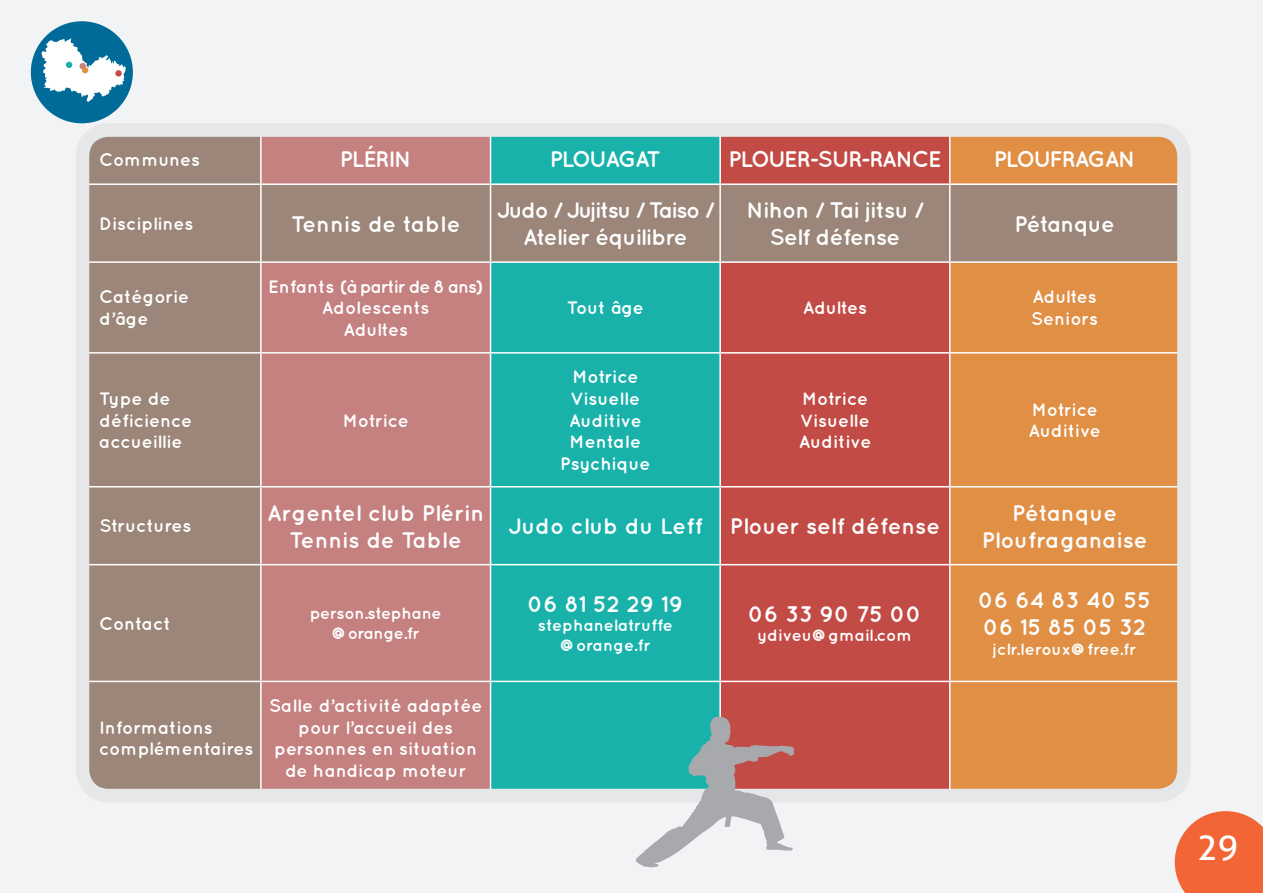
<style>
.page{position:relative;width:1263px;height:893px;background:#f2f3f4}
.page>*{position:absolute;margin:0;border:0;box-sizing:border-box;transform-origin:0 0}
.t1{font:34.5px "Aller Typo";color:#fff}
.t2{font:700 22.5px/27px "Quicksand";color:#fff;text-align:center}
.t3{font:700 22.5px/27px "Quicksand";letter-spacing:-.025em;color:#fff;text-align:center}
.t4{font:700 22.5px/27px "Quicksand";letter-spacing:-.06em;color:#fff;text-align:center}
.t5{font:700 22.5px "Quicksand";letter-spacing:-.05em;color:#fff}
.t6{font:700 22.5px "Quicksand";letter-spacing:-.09em;color:#fff}
.t7{font:700 18px/21.6px "Quicksand";color:#fff}
.t8{font:700 16.5px/19.8px "Quicksand";letter-spacing:-.01em;color:#fff;text-align:center}
</style>
<div class="page">
<svg style="left:1175px;top:811px;width:88px;height:82px"></svg>
<div style="left:31px;top:21px;width:102px;height:102px;background:#006b98;border-radius:50%"></div>
<div style="left:91px;top:138px;width:169px;height:649px;background:#9b8679"></div>
<div style="left:262px;top:138px;width:228px;height:649px;background:#c58080"></div>
<svg style="left:491px;top:138px;width:228px;height:649px;fill:#19b2ab"></svg>
<svg style="left:721px;top:138px;width:228px;height:649px;fill:#c34b45"></svg>
<svg style="left:950px;top:138px;width:226px;height:649px;fill:#e08f45"></svg>
<div style="left:261px;top:184px;width:229px;height:78px;background:#9b8679"></div>
<hr style="left:88px;top:183px;width:173px;height:2px;background:#fff">
<hr style="left:88px;top:261px;width:173px;height:2px;background:#fff">
<hr style="left:88px;top:352px;width:173px;height:2px;background:#fff">
<hr style="left:88px;top:486px;width:173px;height:1px;background:#fff">
<hr style="left:88px;top:564px;width:173px;height:1px;background:#fff">
<hr style="left:88px;top:681px;width:173px;height:1px;background:#fff">
<hr style="left:260px;top:682px;width:2px;height:110px;background:#fff">
<hr style="left:490px;top:682px;width:1px;height:110px;background:#fff">
<hr style="left:719px;top:682px;width:2px;height:110px;background:#fff">
<hr style="left:949px;top:682px;width:1px;height:110px;background:#fff">
<hr style="left:260px;top:134px;width:2px;height:49px;background:#fff">
<hr style="left:490px;top:134px;width:1px;height:49px;background:#fff">
<hr style="left:719px;top:134px;width:2px;height:49px;background:#fff">
<hr style="left:949px;top:134px;width:1px;height:49px;background:#fff">
<hr style="left:261px;top:183px;width:229px;height:2px;background:#fff">
<hr style="left:260px;top:185px;width:2px;height:76px;background:#fff">
<hr style="left:490px;top:183px;width:230px;height:2px;background:#fff">
<hr style="left:490px;top:185px;width:1px;height:76px;background:#fff">
<hr style="left:720px;top:183px;width:230px;height:2px;background:#fff">
<hr style="left:719px;top:185px;width:2px;height:76px;background:#fff">
<hr style="left:950px;top:183px;width:230px;height:2px;background:#fff">
<hr style="left:949px;top:185px;width:1px;height:76px;background:#fff">
<hr style="left:261px;top:261px;width:229px;height:2px;background:#fff">
<hr style="left:260px;top:263px;width:2px;height:89px;background:#fff">
<hr style="left:490px;top:261px;width:230px;height:2px;background:#fff">
<hr style="left:490px;top:263px;width:1px;height:89px;background:#fff">
<hr style="left:720px;top:261px;width:230px;height:2px;background:#fff">
<hr style="left:719px;top:263px;width:2px;height:89px;background:#fff">
<hr style="left:950px;top:261px;width:230px;height:2px;background:#fff">
<hr style="left:949px;top:263px;width:1px;height:89px;background:#fff">
<hr style="left:261px;top:352px;width:229px;height:2px;background:#fff">
<hr style="left:260px;top:354px;width:2px;height:132px;background:#fff">
<hr style="left:490px;top:352px;width:230px;height:2px;background:#fff">
<hr style="left:490px;top:354px;width:1px;height:132px;background:#fff">
<hr style="left:720px;top:352px;width:230px;height:2px;background:#fff">
<hr style="left:719px;top:354px;width:2px;height:132px;background:#fff">
<hr style="left:950px;top:352px;width:230px;height:2px;background:#fff">
<hr style="left:949px;top:354px;width:1px;height:132px;background:#fff">
<hr style="left:261px;top:486px;width:229px;height:1px;background:#fff">
<hr style="left:260px;top:487px;width:2px;height:77px;background:#fff">
<hr style="left:490px;top:486px;width:230px;height:1px;background:#fff">
<hr style="left:490px;top:487px;width:1px;height:77px;background:#fff">
<hr style="left:720px;top:486px;width:230px;height:1px;background:#fff">
<hr style="left:719px;top:487px;width:2px;height:77px;background:#fff">
<hr style="left:950px;top:486px;width:230px;height:1px;background:#fff">
<hr style="left:949px;top:487px;width:1px;height:77px;background:#fff">
<hr style="left:261px;top:564px;width:229px;height:1px;background:#fff">
<hr style="left:260px;top:565px;width:2px;height:116px;background:#fff">
<hr style="left:490px;top:564px;width:230px;height:1px;background:#fff">
<hr style="left:490px;top:565px;width:1px;height:116px;background:#fff">
<hr style="left:720px;top:564px;width:230px;height:1px;background:#fff">
<hr style="left:719px;top:565px;width:2px;height:116px;background:#fff">
<hr style="left:950px;top:564px;width:230px;height:1px;background:#fff">
<hr style="left:949px;top:565px;width:1px;height:116px;background:#fff">
<hr style="left:261px;top:681px;width:229px;height:1px;background:#fff">
<hr style="left:490px;top:681px;width:230px;height:1px;background:#fff">
<hr style="left:720px;top:681px;width:230px;height:1px;background:#fff">
<hr style="left:950px;top:681px;width:230px;height:1px;background:#fff">
<svg style="left:41px;top:38px;width:85px;height:64px"></svg>
<div style="left:115px;top:70px;width:7px;height:7px;background:#c34b45;border-radius:50%"></div>
<div style="left:76px;top:123px;width:1115px;height:679px;border:14px solid #e6e7e9;border-radius:26px"></div>
<svg style="left:634px;top:715px;width:160px;height:153px"></svg>
<p class="t7" style="left:99px;top:148px;width:102px">Communes</p>
<p class="t3" style="left:340px;top:145px;width:73px">PLÉRIN</p>
<p class="t6" style="left:550px;top:146px;width:113px">PLOUAGAT</p>
<p class="t5" style="left:728px;top:146px;width:214px">PLOUER-SUR-RANCE</p>
<p class="t5" style="left:994px;top:146px;width:143px">PLOUFRAGAN</p>
<p class="t7" style="left:99px;top:212px;width:96px">Disciplines</p>
<p class="t2" style="left:291px;top:210px;width:171px">Tennis de table</p>
<p class="t7" style="left:99px;top:286px;width:91px">Catégorie d’âge</p>
<p class="t7" style="left:268px;top:275px;width:216px;text-align:center">Enfants (à partir de 8 ans)<br>Adolescents<br>Adultes</p>
<p class="t7" style="left:99px;top:387px;width:94px">Type de déficience accueillie</p>
<p class="t7" style="left:99px;top:515px;width:94px">Structures</p>
<p class="t7" style="left:343px;top:409px;width:67px">Motrice</p>
<p class="t2" style="left:267px;top:499px;width:219px">Argentel club Plérin<br>Tennis de Table</p>
<p class="t4" style="left:497px;top:196px;width:219px">Judo / Jujitsu / Taiso /<br>Atelier équilibre</p>
<p class="t3" style="left:747px;top:196px;width:178px">Nihon / Tai jitsu /<br>Self défense</p>
<p class="t3" style="left:1014px;top:210px;width:102px">Pétanque</p>
<p class="t7" style="left:567px;top:297px;width:79px">Tout âge</p>
<p class="t7" style="left:803px;top:297px;width:66px">Adultes</p>
<p class="t7" style="left:1031px;top:286px;width:68px">Adultes<br>Seniors</p>
<p class="t7" style="left:560px;top:366px;width:92px;text-align:center">Motrice<br>Visuelle<br>Auditive<br>Mentale<br>Psychique</p>
<p class="t7" style="left:799px;top:387px;width:74px">Motrice<br>Visuelle<br>Auditive</p>
<p class="t7" style="left:1028px;top:398px;width:74px">Motrice<br>Auditive</p>
<p class="t2" style="left:508px;top:512px;width:433px">Judo club du Leff Plouer self défense</p>
<p class="t2" style="left:982px;top:499px;width:167px">Pétanque<br>Ploufraganaise</p>
<p class="t7" style="left:99px;top:612px;width:73px">Contact</p>
<p class="t8" style="left:310px;top:603px;width:133px">person.stephane @orange.fr</p>
<p class="t3" style="left:528px;top:590px;width:157px">06 81 52 29 19</p>
<p class="t8" style="left:538px;top:615px;width:137px">stephanelatruffe @orange.fr</p>
<p class="t3" style="left:748px;top:599px;width:175px">06 33 90 75 00</p>
<p class="t8" style="left:758px;top:625px;width:156px">ydiveu@gmail.com</p>
<p class="t2" style="left:978px;top:586px;width:174px;text-align:left">06 64 83 40 55<br>06 15 85 05 32</p>
<p class="t8" style="left:993px;top:639px;width:145px">jclr.leroux@free.fr</p>
<p class="t7" style="left:99px;top:716px;width:156px">Informations complémentaires</p>
<p class="t7" style="left:269px;top:694px;width:215px;text-align:center">Salle d’activité adaptée pour l’accueil des personnes en situation de handicap moteur</p>
<h1 class="t1" style="left:1197px;top:827px;width:43px">29</h1>
</div>
